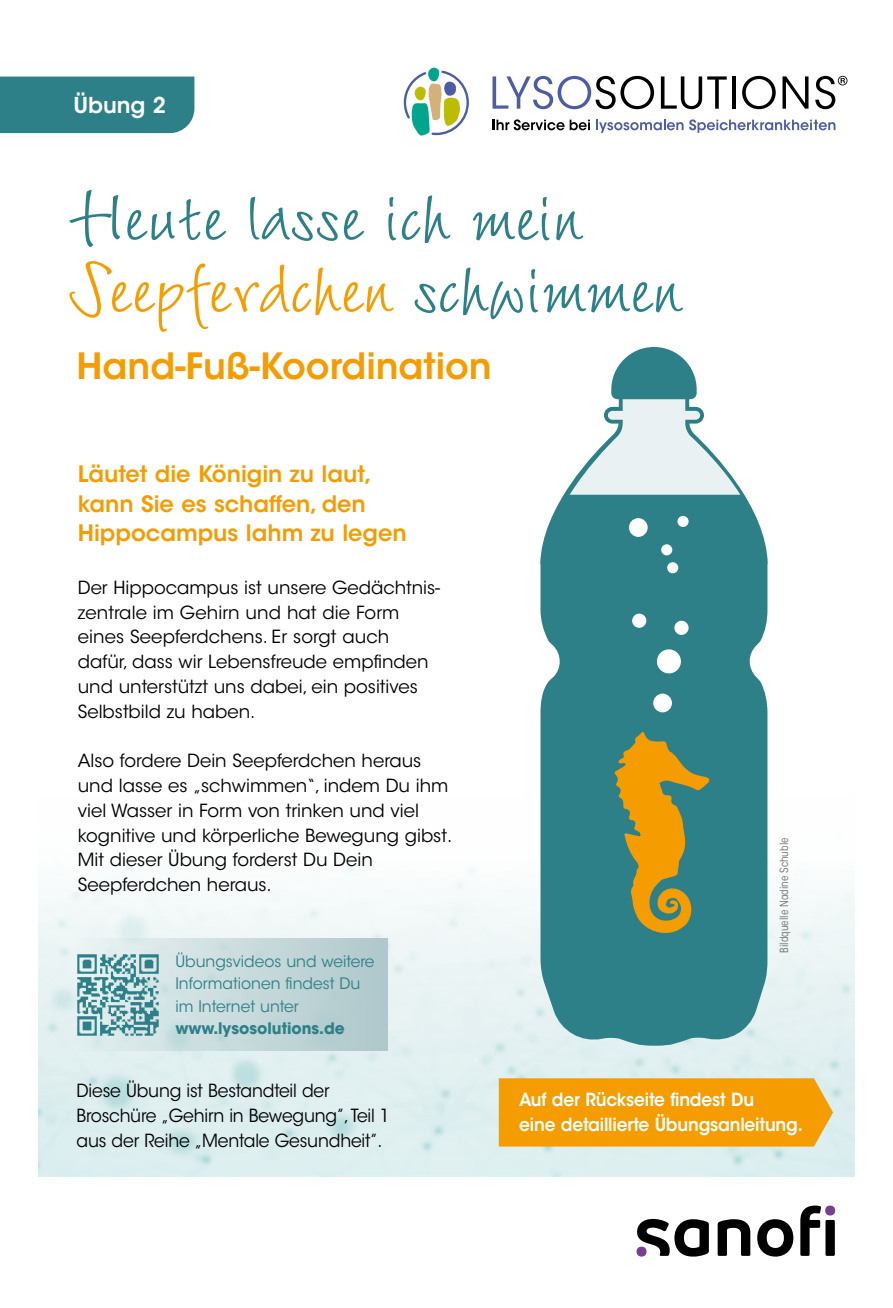
<style>
.page{position:relative;width:893px;height:1308px;background:#fff}
.page>*{position:absolute;margin:0;border:0;box-sizing:border-box;transform-origin:0 0}
.t1{font:103.5px "Wiesbaden Swing LT Std";color:#f59c00}
.t2{font:103.5px "Wiesbaden Swing LT Std";color:#2d8087}
.t3{font:600 36px "ITC Avant Garde Std";color:#f59c00}
.t4{font:600 22.5px/29.2px "ITC Avant Garde Std";color:#f59c00}
.t5{font:600 21.82px "ITC Avant Garde Std";color:#fff}
.t6{font:18px/24.8px "ITC Avant Garde Std";color:#000}
.t7{font:18px/24.8px "ITC Avant Garde Std";color:#000;scale:.95 1}
.t8{font:600 18px/24.8px "ITC Avant Garde Std";letter-spacing:-.01em;color:#fff;scale:.94 1}
.t9{font:15.75px/22.5px "ITC Avant Garde Std";color:#2d8087}
.t10{font:700 15.75px "ITC Avant Garde Std";color:#2d8087}
.t11{font:condensed 11.25px "ITC Avant Garde Std";letter-spacing:.005em;color:#6f6f6e}
.s1{color:#2d8087}
</style>
<div class="page">
<img style="left:38px;top:856px;width:817px;height:320px">
<div style="left:0;top:77px;width:194px;height:56px;background:#2d8087"></div>
<svg style="left:492px;top:76px;width:162px;height:33px"></svg>
<svg style="left:661px;top:76px;width:66px;height:33px"></svg>
<hr style="left:732px;top:76px;width:3px;height:33px;background:#000">
<svg style="left:742px;top:76px;width:34px;height:33px"></svg>
<svg style="left:782px;top:76px;width:26px;height:33px"></svg>
<svg style="left:815px;top:76px;width:32px;height:33px"></svg>
<svg style="left:404px;top:68px;width:65px;height:68px"></svg>
<svg style="left:492px;top:119px;width:98px;height:11px"></svg>
<svg style="left:596px;top:120px;width:87px;height:13px"></svg>
<svg style="left:689px;top:119px;width:146px;height:14px"></svg>
<svg style="left:637px;top:1218px;width:72px;height:38px"></svg>
<svg style="left:718px;top:1219px;width:32px;height:36px"></svg>
<svg style="left:757px;top:1219px;width:36px;height:37px"></svg>
<div style="left:825px;top:1219px;width:10px;height:36px;background:#000"></div>
<svg style="left:800px;top:1205px;width:21px;height:50px"></svg>
<div style="left:636px;top:1246px;width:10px;height:10px;background:#773e91;border-radius:50%"></div>
<div style="left:825px;top:1205px;width:10px;height:10px;background:#773e91;border-radius:50%"></div>
<div style="left:77px;top:938px;width:311px;height:112px;background:linear-gradient(to right,#e5f1f1,#aec7ca)"></div>
<img style="left:77px;top:954px;width:82px;height:82px">
<div style="left:499px;top:1078px;width:334px;height:68px;background:#f59c00"></div>
<div style="left:540px;top:485px;width:228px;height:560px;background:#2d8087"></div>
<svg style="left:570px;top:347px;width:170px;height:148px"></svg>
<div style="left:657px;top:649px;width:24px;height:24px;background:#fff;border-radius:50%"></div>
<div style="left:674px;top:620px;width:15px;height:15px;background:#fff;border-radius:50%"></div>
<div style="left:632px;top:613px;width:14px;height:15px;background:#fff;border-radius:50%"></div>
<div style="left:667px;top:562px;width:11px;height:11px;background:#fff;border-radius:50%"></div>
<div style="left:661px;top:544px;width:11px;height:11px;background:#fff;border-radius:50%"></div>
<div style="left:677px;top:516px;width:12px;height:11px;background:#fff;border-radius:50%"></div>
<div style="left:629px;top:518px;width:19px;height:19px;background:#fff;border-radius:50%"></div>
<div style="left:653px;top:693px;width:19px;height:19px;background:#fff;border-radius:50%"></div>
<svg style="left:614px;top:731px;width:96px;height:207px;background:#898c48"></svg>
<p class="t5" style="left:73px;top:91px;width:94px">Übung 2</p>
<h1 class="t2" style="left:68px;top:158px;width:515px">Heute lasse ich mein</h1>
<h1 class="t1" style="left:68px;top:230px;width:615px">Seepferdchen <span class="s1">schwimmen</span></h1>
<h2 class="t3" style="left:77px;top:343px;width:417px">Hand-Fuß-Koordination</h2>
<p class="t4" style="left:78px;top:459px;width:330px">Läutet die Königin zu laut, kann Sie es schaffen, den<br>Hippocampus lahm zu legen</p>
<p class="t6" style="left:78px;top:575px;width:364px">Der Hippocampus ist unsere Gedächtnis&shy;zentrale im Gehirn und hat die Form eines Seepferdchens. Er sorgt auch dafür, dass wir Lebensfreude empfinden und unterstützt uns dabei, ein positives Selbstbild zu haben.</p>
<p class="t6" style="left:78px;top:748px;width:376px">Also fordere Dein Seepferdchen heraus und lasse es „schwimmen“, indem Du ihm viel Wasser in Form von trinken und viel kognitive und körperliche Bewegung gibst.<br>Mit dieser Übung forderst Du Dein Seepferdchen heraus.</p>
<p class="t9" style="left:175px;top:950px;width:201px">Übungsvideos und weitere<br>Informationen findest Du im Internet unter</p>
<p class="t10" style="left:175px;top:1018px;width:171px">www.lysosolutions.de</p>
<p class="t11" style="left:777px;top:953px;width:117px;rotate:-90deg">Bildquelle Nadine Schuble</p>
<p class="t7" style="left:77px;top:1078px;width:331px">Diese Übung ist Bestandteil der<br>Broschüre „Gehirn in Bewegung”, Teil 1 aus der Reihe „Mentale Gesundheit”.</p>
<p class="t8" style="left:519px;top:1087px;width:303px">Auf der Rückseite findest Du<br>eine detaillierte Übungsanleitung.</p>
</div>
